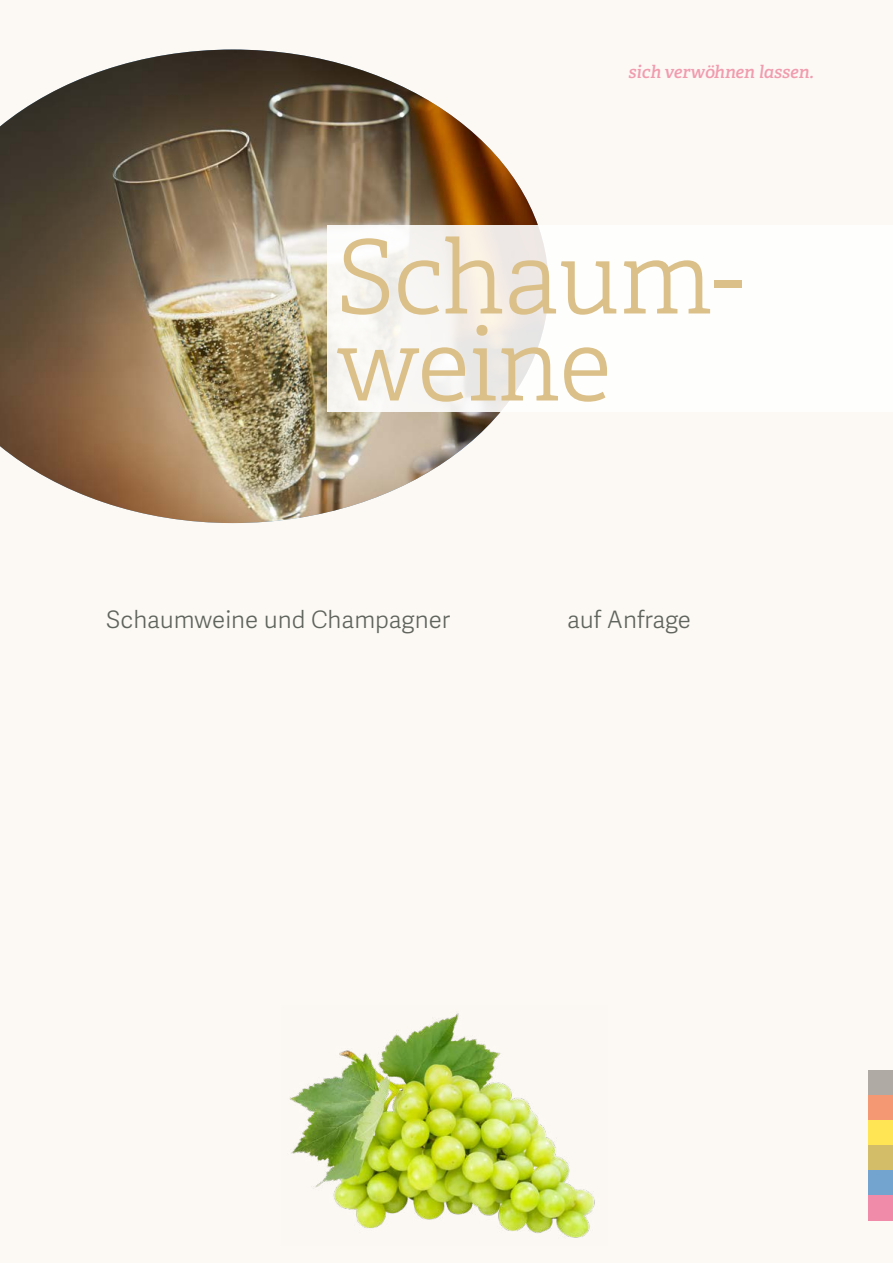
<style>
.page{position:relative;width:893px;height:1263px;background:#fcf9f5}
.page>*{position:absolute;margin:0;border:0;box-sizing:border-box;transform-origin:0 0}
.t1{font:300 102px/87px "Adelle";letter-spacing:-.015em;color:#dbc089}
.t2{font:24px "Adelle Sans Lt";color:#5f645c}
.t3{font:italic 600 17.55px "Adelle";color:#f19cae}
</style>
<div class="page">
<div style="left:868px;top:1095px;width:25px;height:25px;background:#f39872"></div>
<div style="left:868px;top:1070px;width:25px;height:25px;background:#b0aaa4"></div>
<div style="left:868px;top:1120px;width:25px;height:25px;background:#ffe554"></div>
<div style="left:868px;top:1145px;width:25px;height:25px;background:#d4bd69"></div>
<div style="left:868px;top:1170px;width:25px;height:25px;background:#72a4cf"></div>
<div style="left:868px;top:1195px;width:25px;height:25px;background:#f08ba9"></div>
<img style="left:0;top:50px;width:538px;height:473px">
<svg style="left:327px;top:225px;width:221px;height:187px"></svg>
<img style="left:289px;top:1013px;width:306px;height:225px">
<p class="t3" style="left:628px;top:61px;width:187px">sich verwöhnen lassen.</p>
<h1 class="t1" style="left:336px;top:236px;width:409px">Schaum&shy;weine</h1>
<p class="t2" style="left:106px;top:602px;width:346px">Schaumweine und Champagner</p>
<p class="t2" style="left:567px;top:602px;width:125px">auf Anfrage</p>
</div>
